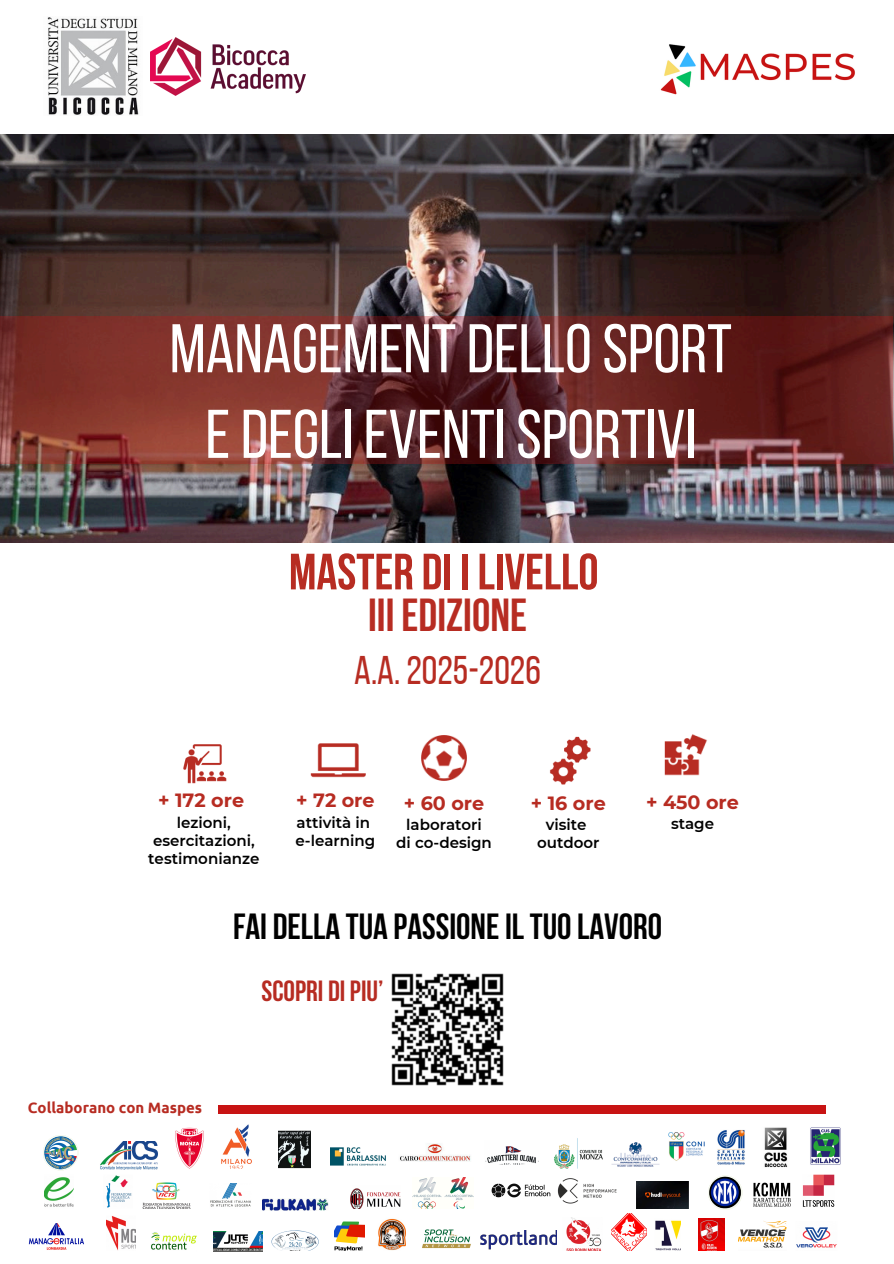
<style>
.page{position:relative;width:894px;height:1264px;background:#fff}
.page>*{position:absolute;margin:0;border:0;box-sizing:border-box;transform-origin:0 0}
.t1{font:68.7px/85.5px "Bebas Neue";color:#fff;text-align:center}
.t2{font:700 51px "Bebas Neue";color:#b72c22}
.t3{font:700 46.2px "Bebas Neue";color:#b72c22}
.t4{font:39.9px "Bebas Neue";color:#b72c22}
.t5{font:700 36.3px "Bebas Neue";color:#000}
.t6{font:700 29.1px "Bebas Neue";color:#b72c22}
.t7{font:700 19.2px "Montserrat";color:#b72c22}
.t8{font:600 15px/18px "Montserrat";color:#000;text-align:center}
.t9{font:700 15px "Ubuntu";color:#b72c22}
</style>
<div class="page">
<img style="left:660px;top:44px;width:195px;height:51px">
<div style="left:218px;top:1105px;width:607px;height:8px;background:#c81313"></div>
<img style="left:310px;top:743px;width:56px;height:35px">
<img style="left:421px;top:735px;width:46px;height:46px">
<img style="left:550px;top:736px;width:41px;height:49px">
<img style="left:664px;top:734px;width:43px;height:42px">
<img style="left:183px;top:744px;width:44px;height:40px">
<img style="left:47px;top:17px;width:92px;height:98px">
<img style="left:150px;top:37px;width:155px;height:59px">
<img style="left:100px;top:1141px;width:58px;height:28px">
<img style="left:278px;top:1130px;width:32px;height:38px">
<img style="left:175px;top:1127px;width:29px;height:41px">
<img style="left:221px;top:1124px;width:31px;height:44px">
<img style="left:330px;top:1147px;width:56px;height:19px">
<img style="left:668px;top:1132px;width:36px;height:29px">
<img style="left:717px;top:1130px;width:28px;height:35px">
<img style="left:764px;top:1127px;width:24px;height:41px">
<img style="left:810px;top:1127px;width:31px;height:38px">
<img style="left:400px;top:1143px;width:71px;height:19px">
<img style="left:485px;top:1146px;width:54px;height:19px">
<img style="left:554px;top:1138px;width:49px;height:31px">
<img style="left:611px;top:1142px;width:49px;height:25px">
<svg style="left:43px;top:1135px;width:35px;height:35px"></svg>
<img style="left:44px;top:1177px;width:29px;height:30px">
<img style="left:106px;top:1175px;width:26px;height:33px">
<img style="left:142px;top:1182px;width:49px;height:26px">
<img style="left:210px;top:1183px;width:41px;height:24px">
<img style="left:262px;top:1198px;width:66px;height:12px">
<img style="left:350px;top:1188px;width:51px;height:20px">
<img style="left:412px;top:1177px;width:61px;height:31px">
<img style="left:491px;top:1178px;width:126px;height:26px">
<img style="left:636px;top:1181px;width:52px;height:27px">
<svg style="left:708px;top:1175px;width:34px;height:34px"></svg>
<img style="left:753px;top:1182px;width:37px;height:25px">
<img style="left:802px;top:1174px;width:31px;height:33px">
<img style="left:106px;top:1216px;width:29px;height:34px">
<img style="left:28px;top:1223px;width:56px;height:27px">
<img style="left:213px;top:1231px;width:49px;height:19px">
<img style="left:151px;top:1232px;width:45px;height:18px">
<img style="left:334px;top:1221px;width:30px;height:29px">
<img style="left:378px;top:1218px;width:27px;height:32px">
<img style="left:271px;top:1230px;width:48px;height:20px">
<img style="left:422px;top:1229px;width:49px;height:20px">
<img style="left:611px;top:1213px;width:35px;height:37px">
<img style="left:655px;top:1220px;width:25px;height:30px">
<img style="left:566px;top:1217px;width:36px;height:33px">
<img style="left:698px;top:1218px;width:26px;height:32px">
<img style="left:738px;top:1221px;width:48px;height:27px">
<img style="left:481px;top:1230px;width:75px;height:20px">
<img style="left:796px;top:1227px;width:41px;height:21px">
<img style="left:391px;top:973px;width:113px;height:113px">
<img style="left:0;top:134px;width:893px;height:409px">
<svg style="left:0;top:316px;width:892px;height:147px;background:#6d2a28"></svg>
<p class="t1" style="left:170px;top:312px;width:563px">MANAGEMENTDELLOSPORT<br>EDEGLI EVENTI SPORTIVI</p>
<h6 class="t2" style="left:289px;top:551px;width:311px">MASTER DI ILIVELLO</h6>
<h3 class="t3" style="left:368px;top:596px;width:160px">IIIEDIZIONE</h3>
<h3 class="t4" style="left:354px;top:654px;width:188px">A.A. 2025-2026</h3>
<h4 class="t7" style="left:158px;top:788px;width:87px">+ 172 ore</h4>
<p class="t8" style="left:148px;top:813px;width:113px">lezioni, esercitazioni, testimonianze</p>
<p class="t7" style="left:296px;top:788px;width:80px">+ 72 ore</p>
<p class="t8" style="left:296px;top:813px;width:75px">attività in</p>
<p class="t8" style="left:295px;top:831px;width:81px">e-learning</p>
<p class="t7" style="left:404px;top:791px;width:82px">+ 60 ore</p>
<p class="t8" style="left:406px;top:815px;width:77px">laboratori</p>
<p class="t8" style="left:396px;top:833px;width:97px">di co-design</p>
<p class="t7" style="left:530px;top:791px;width:76px">+ 16 ore</p>
<p class="t8" style="left:545px;top:815px;width:42px">visite</p>
<p class="t8" style="left:537px;top:833px;width:64px">outdoor</p>
<p class="t7" style="left:646px;top:790px;width:94px">+ 450 ore</p>
<p class="t8" style="left:670px;top:815px;width:45px">stage</p>
<p class="t5" style="left:233px;top:911px;width:430px">FAI DELLA TUA PASSIONEILTUOLAVORO</p>
<p class="t9" style="left:28px;top:1099px;width:176px">Collaborano con Maspes</p>
<p class="t6" style="left:261px;top:979px;width:123px">SCOPRI DI PIU’</p>
</div>
